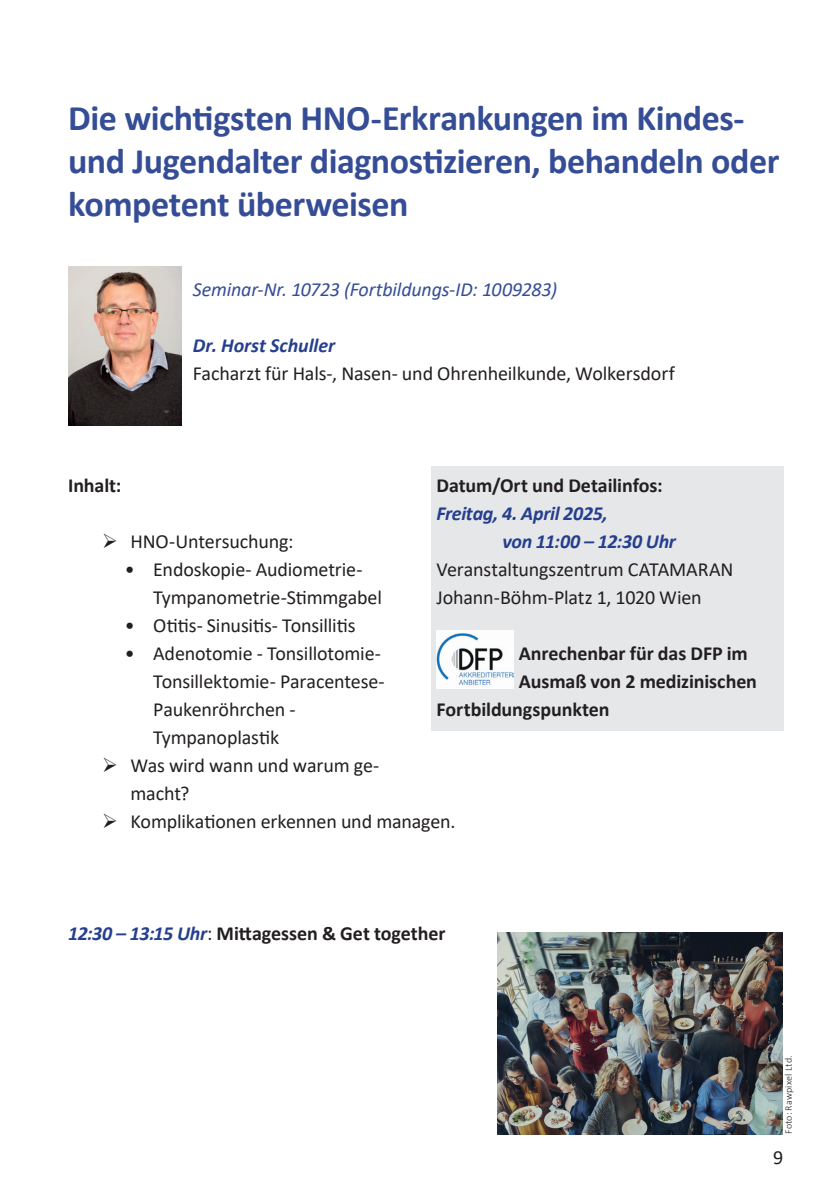
<style>
.page{position:relative;width:840px;height:1191px;background:#fff}
.page>*{position:absolute;margin:0;border:0;box-sizing:border-box;transform-origin:0 0}
.t1{font:700 36px/43.2px "Calibri";letter-spacing:-.015em;color:#354d96}
.t2{font:20px/28px "Calibri";letter-spacing:-.01em;color:#231f20}
.t3{font:700 20px "Calibri";letter-spacing:-.005em;color:#231f20}
.t4{font:italic 700 20px/28px "Calibri";letter-spacing:-.015em;color:#253f8e}
.t5{font:italic 20px "Calibri";letter-spacing:-.01em;color:#354d96}
.t6{font:300 10px "Calibri";letter-spacing:.02em;color:#231f20}
.s1{font-style:italic;color:#253f8e}
.s2{font-weight:400}
</style>
<div class="page">
<img style="left:68px;top:267px;width:113px;height:159px">
<div style="left:430px;top:466px;width:352px;height:265px;background:#e6e7e9"></div>
<img style="left:436px;top:630px;width:77px;height:58px">
<img style="left:497px;top:932px;width:285px;height:202px">
<h1 class="t1" style="left:68px;top:96px;width:712px">Die wichtigsten HNO-Erkrankungen im Kindes&shy;und Jugendalter diagnostizieren, behandeln oder kompetent überweisen</h1>
<p class="t5" style="left:193px;top:275px;width:365px">Seminar-Nr. 10723 (Fortbildungs-ID: 1009283)</p>
<p class="t4" style="left:193px;top:331px;width:144px">Dr. Horst Schuller</p>
<p class="t2" style="left:193px;top:359px;width:483px">Facharzt für Hals-, Nasen- und Ohrenheilkunde, Wolkersdorf</p>
<p class="t3" style="left:436px;top:471px;width:227px">Datum/Ort und Detailinfos:</p>
<p class="t4" style="left:502px;top:499px;width:175px;text-indent:-66px">Freitag, 4. April 2025,<br>von 11:00 – 12:30 Uhr</p>
<p class="t2" style="left:436px;top:555px;width:298px">Veranstaltungszentrum CATAMARAN<br>Johann-Böhm-Platz 1, 1020 Wien</p>
<p class="t3" style="left:518px;top:639px;width:230px">Anrechenbar für das DFP im</p>
<p class="t3" style="left:518px;top:667px;width:239px">Ausmaß von 2 medizinischen</p>
<p class="t3" style="left:436px;top:695px;width:175px">Fortbildungspunkten</p>
<p class="t3" style="left:68px;top:471px;width:55px">Inhalt:</p>
<p class="t2" style="left:130px;top:527px;width:164px">HNO-Untersuchung:</p>
<p class="t2" style="left:153px;top:555px;width:230px;text-indent:-28px">• Endoskopie- Audiometrie-<br>Tympanometrie-Stimmgabel</p>
<p class="t2" style="left:125px;top:611px;width:232px">• Otitis- Sinusitis- Tonsillitis</p>
<p class="t2" style="left:125px;top:639px;width:257px">• Adenotomie - Tonsillotomie-</p>
<p class="t2" style="left:153px;top:667px;width:233px">Tonsillektomie- Paracentese-</p>
<p class="t2" style="left:153px;top:695px;width:144px">Paukenröhrchen -</p>
<p class="t2" style="left:153px;top:723px;width:127px">Tympanoplastik</p>
<p class="t2" style="left:130px;top:751px;width:250px">Was wird wann und warum ge-</p>
<p class="t2" style="left:130px;top:779px;width:60px">macht?</p>
<p class="t2" style="left:130px;top:807px;width:326px">Komplikationen erkennen und managen.</p>
<p class="t3" style="left:68px;top:919px;width:379px"><span class="s1">12:30 – 13:15 Uhr</span><span class="s2">:</span> Mittagessen &amp; Get together</p>
<p class="t6" style="left:781px;top:1134px;width:80px;rotate:-90deg">Foto: Rawpixel Ltd.</p>
<p class="t2" style="left:772px;top:1143px;width:12px">9</p>
</div>
